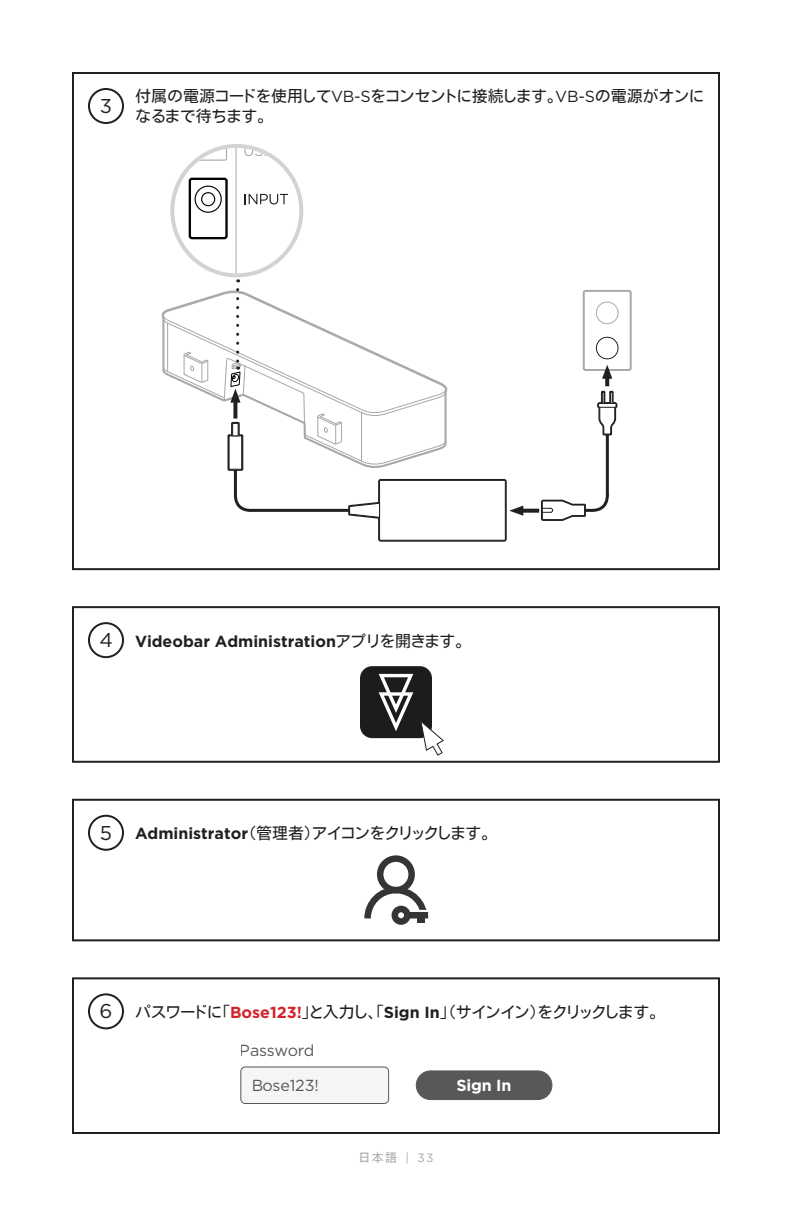
<style>
.page{position:relative;width:792px;height:1224px;background:#fff}
.page>*{position:absolute;margin:0;border:0;box-sizing:border-box;transform-origin:0 0}
.Body_Text{font:20px "Gotham";color:#231f20}
.Body_Text-2{font:16px/20px "Motoya Ex Cedar W3 90 mskp RKSJ H";color:#231f20}
.Body_Text-3{font:700 16px "Gotham";color:#231f20}
.t1{font:16px/34.6px "Gotham";letter-spacing:-.01em;color:#231f20;text-align:right}
.Body_Text-4{font:700 16px "Gotham";letter-spacing:-.01em;color:#fff}
.t2{font:12px "Motoya Ex Cedar W3 90 mskp RKSJ H";color:#a7a9ac}
.s1{font-family:"Gotham"}
.s2{font-family:"Motoya Ex Cedar W3 90 mskp RKSJ H";font-weight:400}
.s3{font-family:"Gotham";font-weight:700}
.s4{font-family:"Gotham";font-weight:700;color:#d2232a}
</style>
<div class="page">
<div style="left:241px;top:1067px;width:148px;height:36px;background:#f2f2f3;border-radius:4px"></div>
<div style="left:241px;top:1067px;width:148px;height:37px;border:1px solid #231f20;border-radius:4px"></div>
<div style="left:416px;top:1071px;width:136px;height:29px;background:#5a5757;border-radius:14px"></div>
<div style="left:416px;top:1071px;width:136px;height:29px;border:1px solid #231f20;border-radius:14px"></div>
<svg style="left:597px;top:390px;width:21px;height:45px"></svg>
<div style="left:583px;top:290px;width:49px;height:81px;border:2px solid #a7a9ac;border-radius:2px"></div>
<div style="left:596px;top:337px;width:23px;height:22px;border:1px solid #231f20;border-radius:50%"></div>
<div style="left:596px;top:302px;width:23px;height:22px;border:1px solid #a7a9ac;border-radius:50%"></div>
<svg style="left:605px;top:379px;width:4px;height:7px"></svg>
<svg style="left:602px;top:365px;width:10px;height:14px"></svg>
<hr style="left:606px;top:435px;width:3px;height:60px;background:#231f20">
<svg style="left:541px;top:492px;width:68px;height:29px"></svg>
<div style="left:360px;top:666px;width:72px;height:72px;background:#1b1c1d;border-radius:12px"></div>
<svg style="left:379px;top:674px;width:34px;height:57px"></svg>
<div style="left:72px;top:72px;width:648px;height:498px;border:2px solid #231f20"></div>
<div style="left:72px;top:606px;width:648px;height:157px;border:2px solid #231f20"></div>
<div style="left:72px;top:799px;width:648px;height:142px;border:2px solid #231f20"></div>
<div style="left:72px;top:977px;width:648px;height:157px;border:2px solid #231f20"></div>
<div style="left:88px;top:88px;width:36px;height:36px;border:2px solid #231f20;border-radius:50%"></div>
<div style="left:88px;top:622px;width:36px;height:36px;border:2px solid #231f20;border-radius:50%"></div>
<div style="left:88px;top:815px;width:36px;height:36px;border:2px solid #231f20;border-radius:50%"></div>
<div style="left:88px;top:993px;width:36px;height:36px;border:2px solid #231f20;border-radius:50%"></div>
<hr style="left:251px;top:509px;width:97px;height:3px;background:#231f20">
<svg style="left:233px;top:492px;width:21px;height:20px"></svg>
<hr style="left:234px;top:471px;width:3px;height:24px;background:#231f20">
<svg style="left:193px;top:149px;width:34px;height:12px"></svg>
<div style="left:189px;top:178px;width:39px;height:61px;border:2px solid #030505;border-radius:2px"></div>
<div style="left:195px;top:186px;width:27px;height:27px;border:1px solid #030505;border-radius:50%"></div>
<div style="left:201px;top:192px;width:14px;height:14px;border:1px solid #030505;border-radius:50%"></div>
<svg style="left:245px;top:194px;width:43px;height:10px"></svg>
<svg style="left:244px;top:149px;width:29px;height:7px"></svg>
<svg style="left:279px;top:159px;width:13px;height:14px"></svg>
<hr style="left:236px;top:148px;width:1px;height:125px;background:#a7a9ac">
<div style="left:170px;top:144px;width:133px;height:133px;border:4px solid #d1d3d4;border-radius:50%"></div>
<svg style="left:161px;top:290px;width:287px;height:181px"></svg>
<div style="left:229px;top:436px;width:13px;height:34px;background:#fff;border:1px solid #231f20"></div>
<div style="left:232px;top:423px;width:7px;height:13px;background:#fff;border:1px solid #231f20"></div>
<svg style="left:523px;top:509px;width:14px;height:4px"></svg>
<svg style="left:348px;top:479px;width:175px;height:63px"></svg>
<svg style="left:419px;top:721px;width:25px;height:35px"></svg>
<div style="left:377px;top:855px;width:38px;height:38px;border:6px solid #020304;border-radius:50%"></div>
<svg style="left:364px;top:884px;width:65px;height:41px"></svg>
<div style="left:410px;top:910px;width:18px;height:11px;background:#fff"></div>
<div style="left:392px;top:906px;width:19px;height:19px;border:6px solid #020304;border-radius:50%"></div>
<div style="left:407px;top:912px;width:21px;height:7px;background:#343536"></div>
<div style="left:417px;top:915px;width:7px;height:8px;background:#343536"></div>
<p class="Body_Text" style="left:100px;top:93px;width:14px">3</p>
<p class="Body_Text-2" style="left:135px;top:86px;width:570px">付属の電源コードを使用して<span class="s1">VB‑S</span>をコンセントに接続します。<span class="s1">VB‑S</span>の電源がオンになるまで待ちます。</p>
<p class="Body_Text" style="left:99px;top:627px;width:15px">4</p>
<p class="Body_Text-3" style="left:135px;top:630px;width:330px">Videobar Administration<span class="s2">アプリを開きます。</span></p>
<p class="Body_Text" style="left:100px;top:820px;width:14px">5</p>
<p class="Body_Text-2" style="left:135px;top:823px;width:356px"><span class="s3">Administrator</span>（管理者）アイコンをクリックします。</p>
<p class="Body_Text" style="left:100px;top:998px;width:14px">6</p>
<p class="Body_Text-2" style="left:135px;top:1002px;width:524px">パスワードに「<span class="s4">Bose123!</span>」と入力し、「<span class="s3">Sign In</span>」（サインイン）をクリックします。</p>
<p class="t1" style="left:240px;top:1033px;width:80px">Password<br>Bose123!</p>
<p class="Body_Text-4" style="left:456px;top:1075px;width:57px">Sign In</p>
<p class="t2" style="left:359px;top:1151px;width:76px">日本語 <span class="s1">| 33</span></p>
</div>
